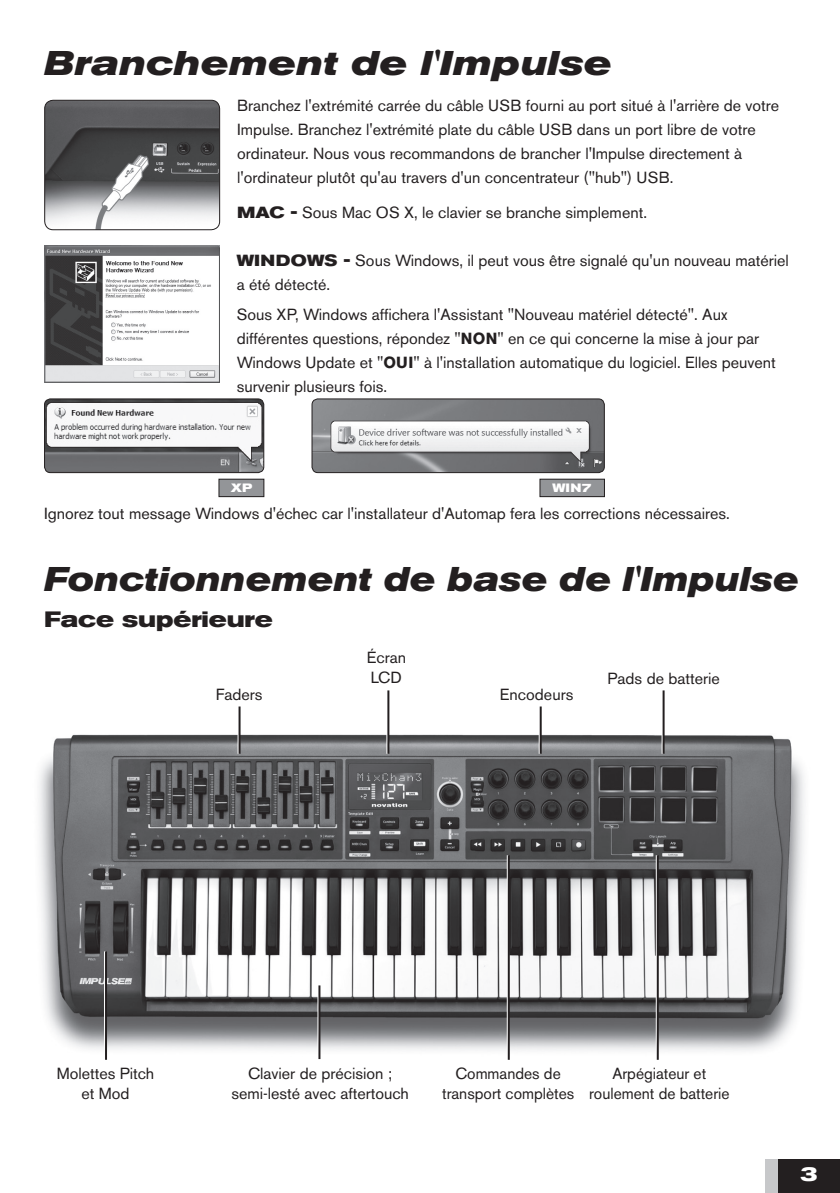
<style>
.page{position:relative;width:840px;height:1193px;background:#fff}
.page>*{position:absolute;margin:0;border:0;box-sizing:border-box;transform-origin:0 0}
.t1{font:italic 700 expanded 34px "Akzidenz Grotesk BE";color:#231f20;scale:.92 1}
.t2{font:italic 700 expanded 34px "Akzidenz Grotesk BE";color:#231f20}
.t3{font:700 expanded 22px "Akzidenz Grotesk BE";color:#231f20}
.t4{font:700 expanded 20px "Akzidenz Grotesk BE";color:#fff}
.t5{font:16px/24px "Akzidenz Grotesk BE";color:#231f20}
.t6{font:700 expanded 12px "Akzidenz Grotesk BE";letter-spacing:.01em;color:#fff}
.s1{font-weight:700;font-stretch:expanded}
.s2{font-weight:700}
</style>
<div class="page">
<div style="left:765px;top:1158px;width:74px;height:34px;background:#c7c8ca"></div>
<div style="left:777px;top:1158px;width:62px;height:34px;background:#231f20"></div>
<img style="left:45px;top:100px;width:174px;height:130px">
<div style="left:44px;top:100px;width:176px;height:130px;border:1px solid #231f20;border-radius:9px"></div>
<img style="left:45px;top:245px;width:174px;height:137px">
<img style="left:39px;top:690px;width:765px;height:370px">
<hr style="left:237px;top:706px;width:2px;height:47px;background:#fff">
<hr style="left:238px;top:706px;width:2px;height:47px;background:#231f20">
<hr style="left:317px;top:985px;width:2px;height:73px;background:#fff">
<hr style="left:318px;top:985px;width:2px;height:73px;background:#231f20">
<hr style="left:104px;top:951px;width:2px;height:108px;background:#fff">
<hr style="left:105px;top:951px;width:2px;height:108px;background:#231f20">
<hr style="left:506px;top:855px;width:2px;height:204px;background:#fff">
<hr style="left:507px;top:855px;width:2px;height:204px;background:#231f20">
<hr style="left:655px;top:855px;width:2px;height:204px;background:#fff">
<hr style="left:656px;top:855px;width:2px;height:204px;background:#231f20">
<hr style="left:538px;top:706px;width:2px;height:47px;background:#fff">
<hr style="left:539px;top:706px;width:2px;height:47px;background:#231f20">
<hr style="left:386px;top:690px;width:2px;height:63px;background:#fff">
<hr style="left:387px;top:690px;width:2px;height:63px;background:#231f20">
<hr style="left:661px;top:690px;width:2px;height:63px;background:#fff">
<hr style="left:662px;top:690px;width:2px;height:63px;background:#231f20">
<img style="left:44px;top:400px;width:219px;height:72px">
<div style="left:44px;top:398px;width:220px;height:75px;border:1px solid #231f20;border-radius:6px"></div>
<img style="left:313px;top:399px;width:291px;height:73px">
<div style="left:311px;top:398px;width:293px;height:75px;border:1px solid #231f20;border-radius:6px"></div>
<div style="left:219px;top:479px;width:45px;height:17px;background:#939598"></div>
<div style="left:218px;top:479px;width:46px;height:18px;border:1px solid #231f20"></div>
<div style="left:539px;top:479px;width:65px;height:17px;background:#939598"></div>
<div style="left:539px;top:479px;width:65px;height:18px;border:1px solid #231f20"></div>
<h1 class="t2" style="left:44px;top:43px;width:569px">Branchement de l'Impulse</h1>
<p class="t5" style="left:237px;top:93px;width:543px">Branchez l'extrémité carrée du câble USB fourni au port situé à l'arrière de votre Impulse. Branchez l'extrémité plate du câble USB dans un port libre de votre ordinateur. Nous vous recommandons de brancher l'Impulse directement à l'ordinateur plutôt qu'au travers d'un concentrateur ("hub") USB.</p>
<p class="t5" style="left:237px;top:200px;width:411px"><span class="s1">MAC -</span> Sous Mac OS X, le clavier se branche simplement.</p>
<p class="t5" style="left:236px;top:248px;width:553px"><span class="s1">WINDOWS -</span> Sous Windows, il peut vous être signalé qu'un nouveau matériel a été détecté.</p>
<p class="t5" style="left:236px;top:302px;width:523px">Sous XP, Windows affichera l'Assistant "Nouveau matériel détecté". Aux différentes questions, répondez "<span class="s2">NON</span>" en ce qui concerne la mise à jour par<br>Windows Update et "<span class="s2">OUI</span></p>
<p class="t5" style="left:413px;top:350px;width:363px">" à l'installation automatique du logiciel. Elles peuvent</p>
<p class="t5" style="left:236px;top:374px;width:152px">survenir plusieurs fois.</p>
<p class="t6" style="left:230px;top:481px;width:23px">XP</p>
<p class="t6" style="left:552px;top:481px;width:41px">WIN7</p>
<p class="t5" style="left:44px;top:502px;width:686px">Ignorez tout message Windows d'échec car l'installateur d'Automap fera les corrections nécessaires.</p>
<h1 class="t1" style="left:44px;top:559px;width:821px">Fonctionnement de base de l'Impulse</h1>
<h2 class="t3" style="left:44px;top:606px;width:230px">Face supérieure</h2>
<p class="t5" style="left:216px;top:682px;width:48px">Faders</p>
<p class="t5" style="left:366px;top:647px;width:41px;line-height:20px">Écran<br>LCD</p>
<p class="t5" style="left:499px;top:682px;width:75px">Encodeurs</p>
<p class="t5" style="left:607px;top:666px;width:113px">Pads de batterie</p>
<p class="t5" style="left:57px;top:1062px;width:99px;line-height:20px;text-align:center">Molettes Pitch et Mod</p>
<p class="t5" style="left:231px;top:1062px;width:179px;line-height:20px;text-align:center">Clavier de précision ; semi-lesté avec aftertouch</p>
<p class="t5" style="left:442px;top:1062px;width:133px;line-height:20px;text-align:center">Commandes de transport complètes</p>
<p class="t5" style="left:588px;top:1062px;width:142px;line-height:20px;text-align:center">Arpégiateur et roulement de batterie</p>
<p class="t4" style="left:800px;top:1162px;width:19px">3</p>
</div>
